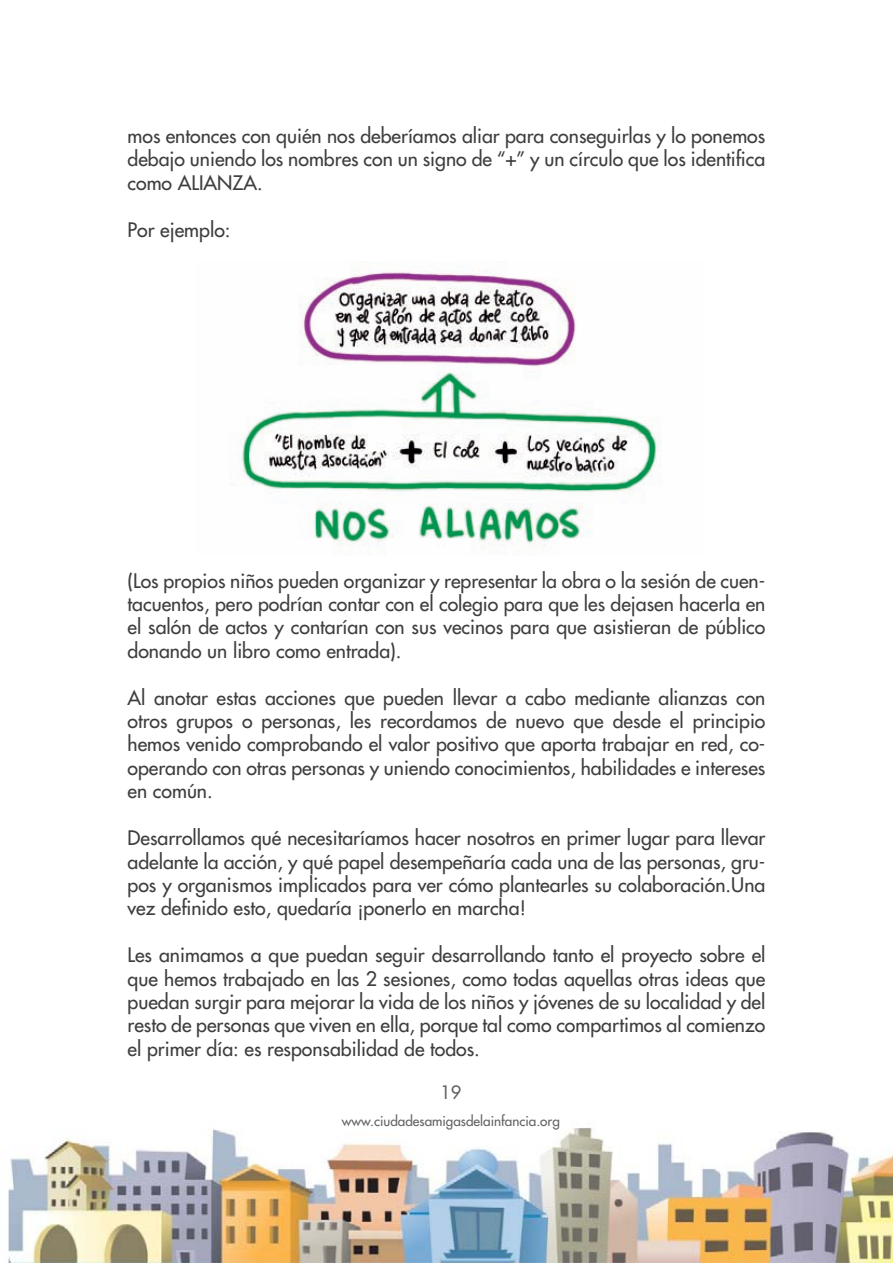
<style>
.page{position:relative;width:893px;height:1263px;background:#fff}
.page>*{position:absolute;margin:0;border:0;box-sizing:border-box;transform-origin:0 0}
.t1{font:19.5px/23.4px "Futura";color:#3e3e3f;text-align:justify}
.t2{font:18px "Futura";color:#636366}
.t3{font:13.5px "Futura";color:#636366}
</style>
<div class="page">
<img style="left:8px;top:1128px;width:885px;height:135px">
<img style="left:241px;top:261px;width:418px;height:293px">
<p class="t1" style="left:128px;top:124px;width:639px">mos entonces con quién nos deberíamos aliar para conseguirlas y lo ponemos debajo uniendo los nombres con un signo de “+” y un círculo que los identifica como ALIANZA.</p>
<p class="t1" style="left:128px;top:218px;width:104px">Por ejemplo:</p>
<p class="t1" style="left:128px;top:569px;width:639px">(Los propios niños pueden organizar y representar la obra o la sesión de cuen&shy;tacuentos, pero podrían contar con el colegio para que les dejasen hacerla en el salón de actos y contarían con sus vecinos para que asistieran de público donando un libro como entrada).</p>
<p class="t1" style="left:128px;top:686px;width:639px">Al anotar estas acciones que pueden llevar a cabo mediante alianzas con otros grupos o personas, les recordamos de nuevo que desde el principio hemos venido comprobando el valor positivo que aporta trabajar en red, co&shy;operando con otras personas y uniendo conocimientos, habilidades e intereses en común.</p>
<p class="t1" style="left:128px;top:826px;width:639px">Desarrollamos qué necesitaríamos hacer nosotros en primer lugar para llevar adelante la acción, y qué papel desempeñaría cada una de las personas, gru&shy;pos y organismos implicados para ver cómo plantearles su colaboración.Una vez definido esto, quedaría ¡ponerlo en marcha!</p>
<p class="t1" style="left:128px;top:943px;width:639px">Les animamos a que puedan seguir desarrollando tanto el proyecto sobre el que hemos trabajado en las 2 sesiones, como todas aquellas otras ideas que puedan surgir para mejorar la vida de los niños y jóvenes de su localidad y del resto de personas que viven en ella, porque tal como compartimos al comienzo el primer día: es responsabilidad de todos.</p>
<p class="t2" style="left:440px;top:1081px;width:22px">19</p>
<p class="t3" style="left:342px;top:1112px;width:219px">www.ciudadesamigasdelainfancia.org</p>
</div>
